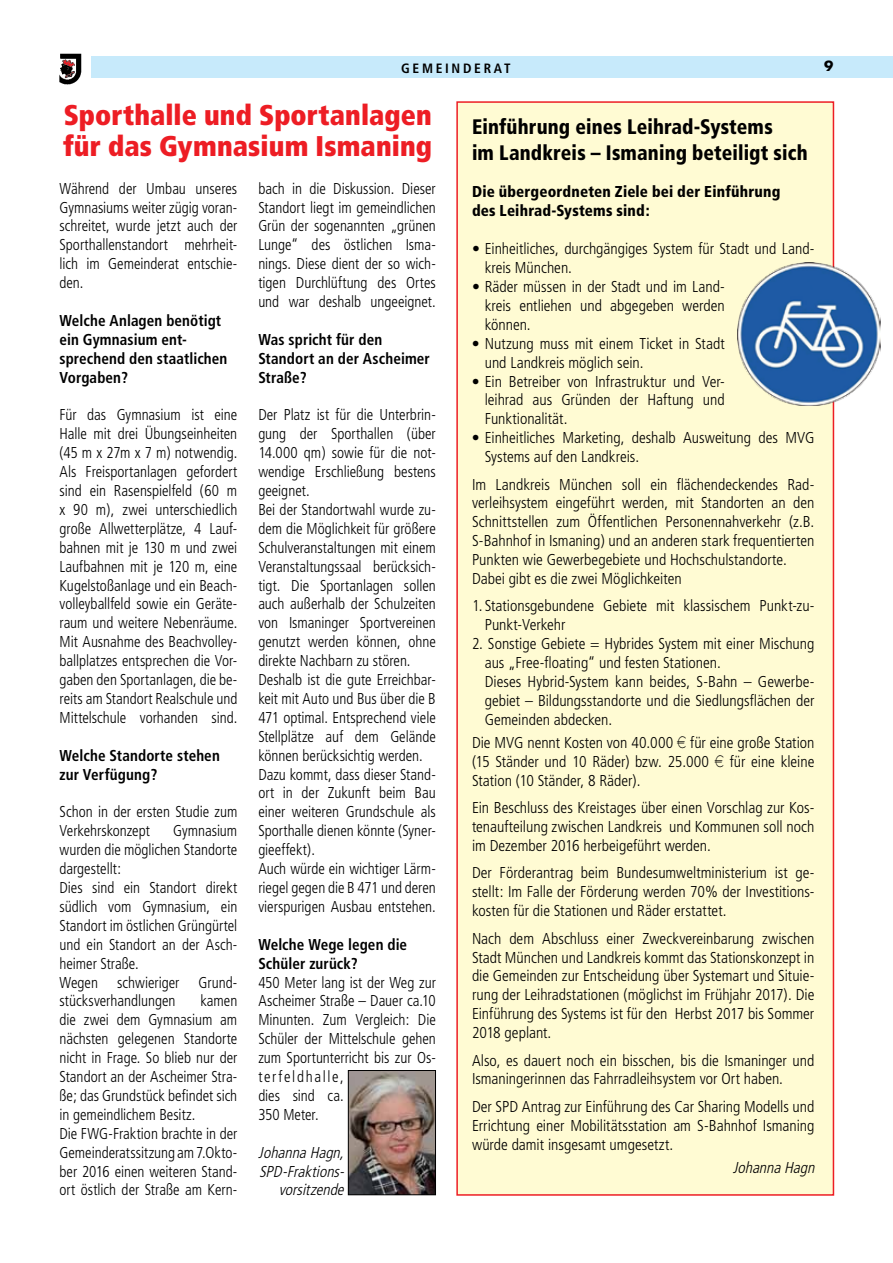
<style>
.page{position:relative;width:893px;height:1263px;background:#fff}
.page>*{position:absolute;margin:0;border:0;box-sizing:border-box;transform-origin:0 0}
.t1{font:900 condensed 28.5px/31.5px "Frutiger";letter-spacing:.005em;color:#ed1d24;scale:.96 1}
.t2{font:900 condensed 21px/25.2px "Frutiger";letter-spacing:.005em;color:#000;scale:.94 1}
.t3{font:300 condensed 15.75px/18.9px "Frutiger";color:#000;scale:.96 1}
.t4{font:300 condensed 15.75px/18.9px "Frutiger";color:#000}
.t5{font:700 condensed 15.75px/18.9px "Frutiger";letter-spacing:.005em;color:#000;scale:.96 1}
.t6{font:900 condensed 15.75px/18.9px "Frutiger";letter-spacing:.01em;color:#000;scale:.96 1}
.t7{font:italic 300 condensed 15.75px/18.9px "Frutiger";color:#000;text-align:right}
.t8{font:700 condensed 13.5px "Frutiger";letter-spacing:.2em;color:#000}
.t9{font:700 13.5px "Futura";color:#000}
.s1{font-family:"Euro font";font-weight:400;font-stretch:normal;font-size:15px}
</style>
<div class="page">
<div style="left:91px;top:57px;width:802px;height:21px;background:#c7eafb"></div>
<img style="left:60px;top:53px;width:22px;height:32px">
<div style="left:456px;top:101px;width:378px;height:1095px;background:#fffbd3;border:2px solid #ed1d24"></div>
<img style="left:350px;top:1072px;width:84px;height:121px">
<div style="left:348px;top:1070px;width:88px;height:125px;border:1px solid #000"></div>
<img style="left:738px;top:262px;width:142px;height:143px">
<p class="t8" style="left:401px;top:60px;width:111px">G em einder at</p>
<p class="t9" style="left:824px;top:57px;width:11px">9</p>
<h1 class="t1" style="left:63px;top:99px;width:386px">Sporthalle und Sportanlagen für das Gymnasium Ismaning</h1>
<p class="t3" style="left:60px;top:179px;width:187px;text-align:justify">Während der Umbau unseres Gymnasiums weiter zügig voran&shy;schreitet, wurde jetzt auch der Sporthallenstandort mehrheit&shy;lich im Gemeinderat entschie&shy;den.</p>
<p class="t5" style="left:60px;top:311px;width:176px">Welche Anlagen benötigt ein Gymnasium ent&shy;sprechend den staatlichen<br>Vorgaben?</p>
<p class="t3" style="left:60px;top:406px;width:187px;text-align:justify">Für das Gymnasium ist eine Halle mit drei Übungseinheiten (45 m x 27m x 7 m) notwendig.<br>Als Freisportanlagen gefordert sind ein Rasenspielfeld (60 m x 90 m), zwei unterschiedlich große Allwetterplätze, 4 Lauf&shy;bahnen mit je 130 m und zwei Laufbahnen mit je 120 m, eine Kugelstoßanlage und ein Beach&shy;volleyballfeld sowie ein Geräte&shy;raum und weitere Nebenräume.<br>Mit Ausnahme des Beachvolley&shy;ballplatzes entsprechen die Vor&shy;gaben den Sportanlagen, die be&shy;reits am Standort Realschule und Mittelschule vorhanden sind.</p>
<p class="t5" style="left:60px;top:746px;width:168px">Welche Standorte stehen zur Verfügung?</p>
<p class="t3" style="left:60px;top:803px;width:187px">Schon in der ersten Studie zum<br>Verkehrskonzept</p>
<p class="t3" style="left:60px;top:822px;width:187px;text-indent:114px">Gymnasium wurden die möglichen Standorte dargestellt:<br>Dies sind ein Standort direkt südlich vom Gymnasium, ein<br>Standort im östlichen Grüngürtel und ein Standort an der Asch&shy;heimer Straße.<br>Wegen schwieriger Grund&shy;stücksverhandlungen</p>
<p class="t3" style="left:60px;top:992px;width:187px;text-indent:141px">kamen die zwei dem Gymnasium am nächsten gelegenen Standorte nicht in Frage. So blieb nur der<br>Standort an der Ascheimer Stra&shy;ße; das Grundstück befindet sich in gemeindlichem Besitz.<br>Die FWG-Fraktion brachte in der<br>Gemeinderatssitzung am 7.Okto&shy;ber 2016 einen weiteren Stand&shy;ort östlich der Straße am Kern-</p>
<p class="t3" style="left:258px;top:179px;width:186px;text-align:justify">bach in die Diskussion. Dieser Standort liegt im gemeindlichen Grün der sogenannten „grünen Lunge“ des östlichen Isma&shy;nings. Diese dient der so wich&shy;tigen Durchlüftung des Ortes und war deshalb ungeeignet.</p>
<p class="t5" style="left:258px;top:330px;width:180px">Was spricht für den<br>Standort an der Ascheimer<br>Straße?</p>
<p class="t3" style="left:258px;top:406px;width:186px">Der Platz ist für die Unterbrin&shy;gung der Sporthallen (über<br>14.000 qm) sowie für die not&shy;wendige Erschließung bestens geeignet.<br>Bei der Standortwahl wurde zu&shy;dem die Möglichkeit für größere<br>Schulveranstaltungen mit einem<br>Veranstaltungssaal berücksich&shy;tigt. Die Sportanlagen sollen auch außerhalb der Schulzeiten von Ismaninger Sportvereinen genutzt werden können, ohne direkte Nachbarn zu stören.<br>Deshalb ist die gute Erreichbar&shy;keit mit Auto und Bus über die B<br>471 optimal. Entsprechend viele<br>Stellplätze auf dem Gelände können berücksichtig werden.<br>Dazu kommt, dass dieser Stand&shy;ort in der Zukunft beim Bau einer weiteren Grundschule als<br>Sporthalle dienen könnte (Syner&shy;gieeffekt).<br>Auch würde ein wichtiger Lärm&shy;riegel gegen die B 471 und deren vierspurigen Ausbau entstehen.</p>
<p class="t5" style="left:258px;top:935px;width:157px">Welche Wege legen die<br>Schüler zurück?</p>
<p class="t3" style="left:258px;top:973px;width:186px">450 Meter lang ist der Weg zur<br>Ascheimer Straße – Dauer ca.10<br>Minunten. Zum Vergleich: Die<br>Schüler der Mittelschule gehen zum Sportunterricht bis zur Os&shy;terfeldhalle,<br>dies sind ca.<br>350 Meter.</p>
<p class="t7" style="left:258px;top:1143px;width:91px">JohannaHagn,<br>SPD-Fraktions&shy;vorsitzende</p>
<h2 class="t2" style="left:472px;top:115px;width:359px">Einführung eines Leihrad-Systems<br>im Landkreis – Ismaning beteiligt sich</h2>
<p class="t6" style="left:472px;top:182px;width:323px">Die übergeordneten Ziele bei der Einführung des Leihrad-Systems sind:</p>
<p class="t4" style="left:485px;top:239px;width:331px;text-indent:-13px">• Einheitliches, durchgängiges System für Stadt und Land&shy;kreis München.</p>
<p class="t4" style="left:485px;top:277px;width:242px;text-align:justify;text-indent:-13px">• Räder müssen in der Stadt und im Land&shy;kreis entliehen und abgegeben werden können.</p>
<p class="t4" style="left:485px;top:334px;width:242px;text-indent:-13px">• Nutzung muss mit einem Ticket in Stadt und Landkreis möglich sein.</p>
<p class="t4" style="left:485px;top:372px;width:242px;text-align:justify;text-indent:-13px">• Ein Betreiber von Infrastruktur und Ver&shy;leihrad aus Gründen der Haftung und Funktionalität.</p>
<p class="t4" style="left:485px;top:428px;width:331px;text-indent:-13px">• Einheitliches Marketing, deshalb Ausweitung des MVG<br>Systems auf den Landkreis.</p>
<p class="t4" style="left:472px;top:475px;width:344px">Im Landkreis München soll ein flächendeckendes Rad&shy;verleihsystem eingeführt werden, mit Standorten an den Schnittstellen zum Öffentlichen Personennahverkehr (z.B.<br>S-Bahnhof in Ismaning) und an anderen stark frequentierten Punkten wie Gewerbegebiete und Hochschulstandorte.<br>Dabei gibt es die zwei Möglichkeiten</p>
<p class="t4" style="left:485px;top:597px;width:331px;text-indent:-13px">1. Stationsgebundene Gebiete mit klassischem Punkt-zu-<br>Punkt-Verkehr</p>
<p class="t4" style="left:485px;top:634px;width:331px;text-indent:-13px">2. Sonstige Gebiete = Hybrides System mit einer Mischung aus „Free-floating“ und festen Stationen.<br>Dieses Hybrid-System kann beides, S-Bahn – Gewerbe&shy;gebiet – Bildungsstandorte und die Siedlungsflächen der Gemeinden abdecken.</p>
<p class="t4" style="left:472px;top:733px;width:344px;text-align:justify">Die MVG nennt Kosten von 40.000 <span class="s1">a</span> für eine große Station (15 Ständer und 10 Räder) bzw. 25.000 <span class="s1">a</span> für eine kleine Station (10 Ständer, 8 Räder).</p>
<p class="t4" style="left:472px;top:798px;width:344px;text-align:justify">Ein Beschluss des Kreistages über einen Vorschlag zur Kos&shy;tenaufteilung zwischen Landkreis und Kommunen soll noch im Dezember 2016 herbeigeführt werden.</p>
<p class="t4" style="left:472px;top:864px;width:344px;text-align:justify">Der Förderantrag beim Bundesumweltministerium ist ge&shy;stellt: Im Falle der Förderung werden 70% der Investitions&shy;kosten für die Stationen und Räder erstattet.</p>
<p class="t4" style="left:472px;top:929px;width:344px;text-align:justify">Nach dem Abschluss einer Zweckvereinbarung zwischen Stadt München und Landkreis kommt das Stationskonzept in die Gemeinden zur Entscheidung über Systemart und Situie&shy;rung der Leihradstationen (möglichst im Frühjahr 2017). Die Einführung des Systems ist für den Herbst 2017 bis Sommer 2018 geplant.</p>
<p class="t4" style="left:472px;top:1051px;width:344px">Also, es dauert noch ein bisschen, bis die Ismaninger und<br>Ismaningerinnen das Fahrradleihsystem vor Ort haben.</p>
<p class="t4" style="left:472px;top:1097px;width:344px;text-align:justify">Der SPD Antrag zur Einführung des Car Sharing Modells und Errichtung einer Mobilitätsstation am S-Bahnhof Ismaning würde damit insgesamt umgesetzt.</p>
<p class="t7" style="left:733px;top:1158px;width:87px">JohannaHagn</p>
</div>
